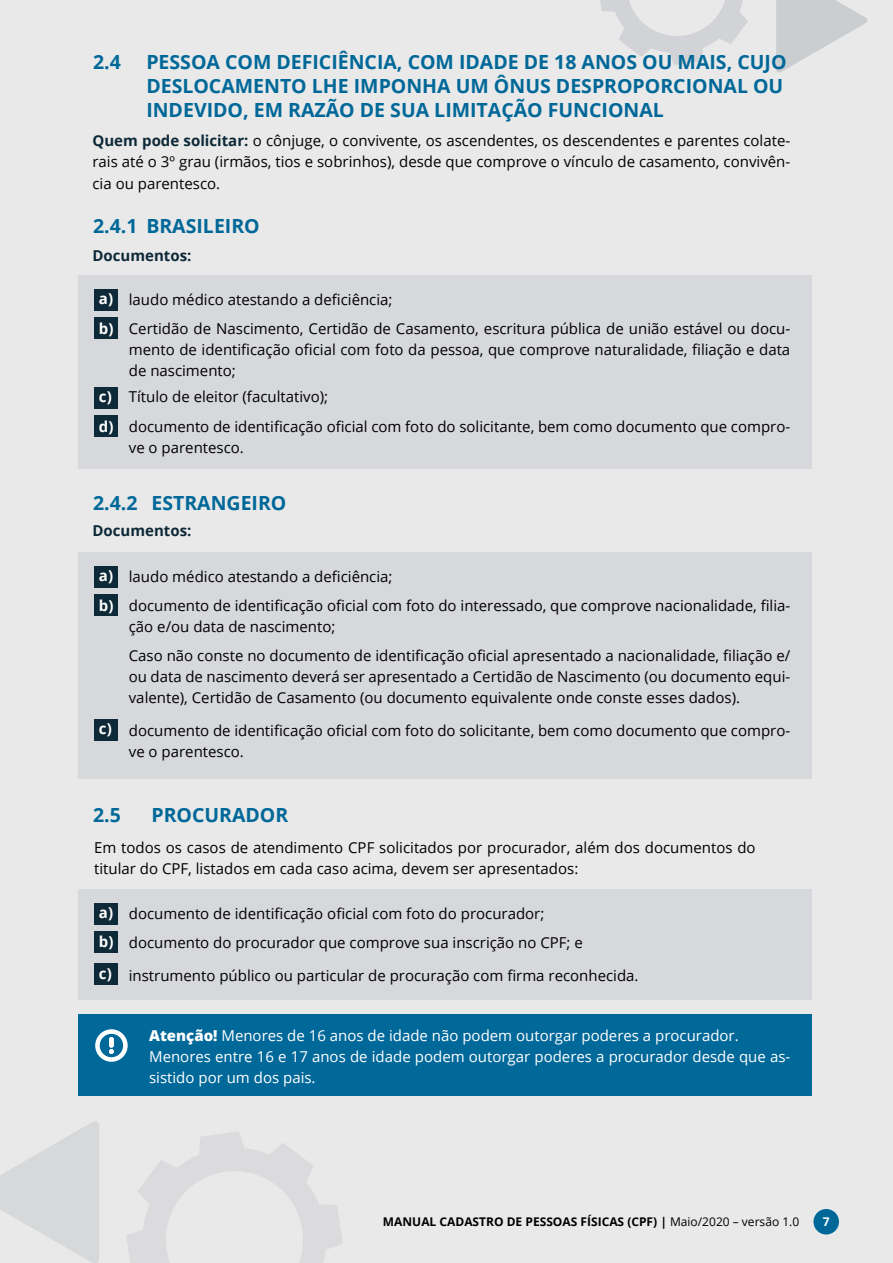
<style>
.page{position:relative;width:893px;height:1263px;background:#e9e9e9}
.page>*{position:absolute;margin:0;border:0;box-sizing:border-box;transform-origin:0 0}
.t1{font:700 19.5px/24px "Open Sans";color:#006899}
.t2{font:15px/21px "Open Sans";color:#000}
.t3{font:15px/21px "Open Sans";color:#fff}
.t4{font:700 15px "Open Sans";color:#0d2937}
.t5{font:700 15px/30.2px "Open Sans";color:#fff}
.t6{font:700 12px "Open Sans";color:#000}
.t7{font:700 12px "Open Sans";color:#fff}
.s1{font-weight:700;color:#0d2937}
.s2{font-weight:800}
.s3{font-weight:400}
</style>
<div class="page">
<div style="left:813px;top:1209px;width:26px;height:25px;background:#006899;border-radius:50%"></div>
<svg style="left:600px;top:0;width:148px;height:65px"></svg>
<svg style="left:776px;top:0;width:92px;height:73px"></svg>
<svg style="left:127px;top:1132px;width:216px;height:131px"></svg>
<svg style="left:0;top:1121px;width:99px;height:142px"></svg>
<div style="left:79px;top:275px;width:733px;height:194px;background:#d7d8db"></div>
<div style="left:79px;top:552px;width:733px;height:227px;background:#d7d8db"></div>
<div style="left:79px;top:1015px;width:733px;height:81px;background:#01689a"></div>
<div style="left:79px;top:890px;width:733px;height:110px;background:#d7d8db"></div>
<div style="left:94px;top:289px;width:23px;height:21px;background:#0e2937"></div>
<div style="left:94px;top:566px;width:23px;height:21px;background:#0e2937"></div>
<div style="left:94px;top:904px;width:23px;height:21px;background:#0e2937"></div>
<div style="left:94px;top:317px;width:23px;height:21px;background:#0e2937"></div>
<div style="left:94px;top:594px;width:23px;height:21px;background:#0e2937"></div>
<div style="left:94px;top:931px;width:23px;height:22px;background:#0e2937"></div>
<div style="left:94px;top:719px;width:23px;height:21px;background:#0e2937"></div>
<div style="left:94px;top:964px;width:23px;height:21px;background:#0e2937"></div>
<div style="left:94px;top:387px;width:23px;height:22px;background:#0e2937"></div>
<div style="left:94px;top:415px;width:23px;height:22px;background:#0e2937"></div>
<svg style="left:95px;top:1029px;width:33px;height:33px"></svg>
<h1 class="t1" style="left:93px;top:49px;width:29px">2.4</h1>
<h1 class="t1" style="left:146px;top:49px;width:642px">PESSOA COM DEFICIÊNCIA, COM IDADE DE 18 ANOS OU MAIS, CUJO<br>DESLOCAMENTO LHE IMPONHA UM ÔNUS DESPROPORCIONAL OU<br>INDEVIDO, EM RAZÃO DE SUA LIMITAÇÃO FUNCIONAL</h1>
<p class="t2" style="left:93px;top:130px;width:699px;text-align:justify"><span class="s1">Quem pode solicitar:</span> o cônjuge, o convivente, os ascendentes, os descendentes e parentes colate&shy;rais até o 3º grau (irmãos, tios e sobrinhos), desde que comprove o vínculo de casamento, convivên&shy;cia ou parentesco.</p>
<h1 class="t1" style="left:93px;top:213px;width:168px">2.4.1 BRASILEIRO</h1>
<p class="t4" style="left:93px;top:245px;width:100px">Documentos:</p>
<p class="t2" style="left:129px;top:288px;width:265px">laudo médico atestando a deficiência;</p>
<p class="t5" style="left:99px;top:283px;width:16px">a)</p>
<p class="t5" style="left:99px;top:313px;width:16px">b)</p>
<p class="t5" style="left:99px;top:381px;width:16px">c) d)</p>
<p class="t2" style="left:129px;top:317px;width:663px;text-align:justify">Certidão de Nascimento, Certidão de Casamento, escritura pública de união estável ou docu&shy;mento de identificação oficial com foto da pessoa, que comprove naturalidade, filiação e data de nascimento;</p>
<p class="t2" style="left:129px;top:381px;width:663px;line-height:30.2px">Título de eleitor (facultativo);<br>documento de identificação oficial com foto do solicitante, bem como documento que compro-</p>
<p class="t2" style="left:129px;top:437px;width:117px">ve o parentesco.</p>
<h1 class="t1" style="left:93px;top:491px;width:46px">2.4.2</h1>
<h1 class="t1" style="left:151px;top:491px;width:137px">ESTRANGEIRO</h1>
<p class="t4" style="left:93px;top:520px;width:100px">Documentos:</p>
<p class="t5" style="left:99px;top:560px;width:16px">a)</p>
<p class="t2" style="left:129px;top:565px;width:265px">laudo médico atestando a deficiência;</p>
<p class="t5" style="left:99px;top:590px;width:16px">b)</p>
<p class="t2" style="left:129px;top:594px;width:663px">documento de identificação oficial com foto do interessado, que comprove nacionalidade, filia&shy;ção e/ou data de nascimento;</p>
<p class="t2" style="left:129px;top:645px;width:663px;text-align:justify">Caso não conste no documento de identificação oficial apresentado a nacionalidade, filiação e/ ou data de nascimento deverá ser apresentado a Certidão de Nascimento (ou documento equi&shy;valente), Certidão de Casamento (ou documento equivalente onde conste esses dados).</p>
<p class="t5" style="left:99px;top:713px;width:14px">c)</p>
<p class="t2" style="left:129px;top:719px;width:663px">documento de identificação oficial com foto do solicitante, bem como documento que compro&shy;ve o parentesco.</p>
<h1 class="t1" style="left:93px;top:803px;width:29px">2.5</h1>
<h1 class="t1" style="left:151px;top:803px;width:138px">PROCURADOR</h1>
<p class="t2" style="left:94px;top:836px;width:663px">Em todos os casos de atendimento CPF solicitados por procurador, além dos documentos do titular do CPF, listados em cada caso acima, devem ser apresentados:</p>
<p class="t5" style="left:99px;top:897px;width:16px">a)</p>
<p class="t2" style="left:129px;top:903px;width:417px">documento de identificação oficial com foto do procurador;</p>
<p class="t5" style="left:99px;top:926px;width:16px">b)</p>
<p class="t2" style="left:129px;top:932px;width:456px">documento do procurador que comprove sua inscrição no CPF; e</p>
<p class="t5" style="left:99px;top:958px;width:14px">c)</p>
<p class="t2" style="left:129px;top:964px;width:511px">instrumento público ou particular de procuração com firma reconhecida.</p>
<p class="t3" style="left:149px;top:1024px;width:643px"><span class="s2">Atenção!</span> Menores de 16 anos de idade não podem outorgar poderes a procurador.<br>Menores entre 16 e 17 anos de idade podem outorgar poderes a procurador desde que as&shy;sistido por um dos pais.</p>
<p class="t6" style="left:383px;top:1213px;width:418px">MANUAL CADASTRO DE PESSOAS FÍSICAS (CPF) | <span class="s3">Maio/2020 – versão 1.0</span></p>
<p class="t7" style="left:823px;top:1213px;width:8px">7</p>
</div>
